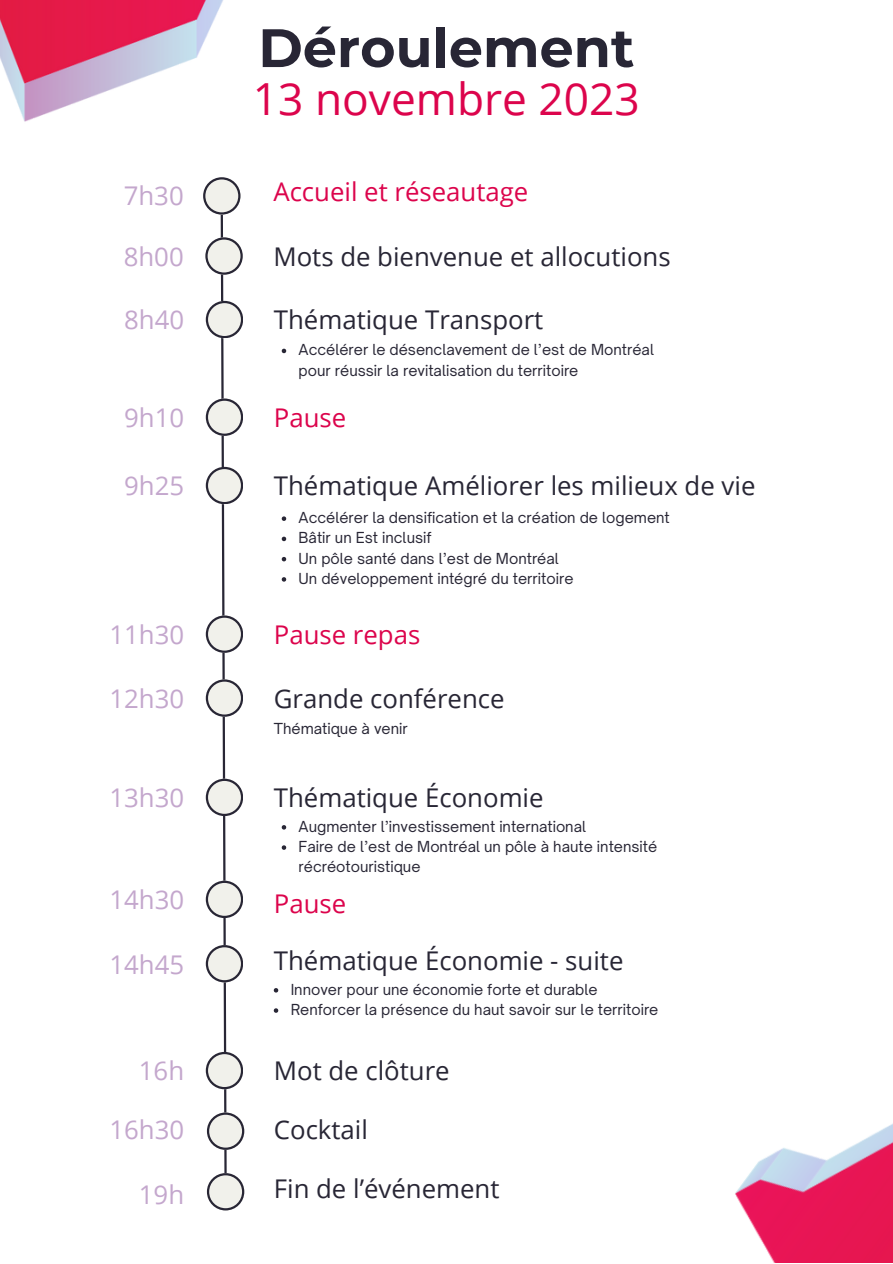
<style>
.page{position:relative;width:893px;height:1264px;background:#fff}
.page>*{position:absolute;margin:0;border:0;box-sizing:border-box;transform-origin:0 0}
.t1{font:700 54px "Montserrat";color:#282635}
.t2{font:44.25px "Open Sans";color:#dc044c}
.t3{font:25.8px "Open Sans";color:#282635}
.t4{font:25.8px "Open Sans";color:#c4a7cd}
.t5{font:25.8px "Open Sans";color:#dc044c}
.t6{font:14.55px/20.2px "Open Sauce One";color:#282635}
</style>
<div class="page">
<img style="left:0;top:0;width:223px;height:122px">
<svg style="left:282px;top:349px;width:4px;height:4px"></svg>
<svg style="left:282px;top:516px;width:4px;height:5px"></svg>
<svg style="left:282px;top:536px;width:4px;height:5px"></svg>
<svg style="left:282px;top:557px;width:4px;height:4px"></svg>
<svg style="left:282px;top:577px;width:4px;height:4px"></svg>
<svg style="left:282px;top:825px;width:4px;height:4px"></svg>
<svg style="left:282px;top:845px;width:4px;height:4px"></svg>
<svg style="left:274px;top:988px;width:4px;height:4px"></svg>
<svg style="left:274px;top:1008px;width:4px;height:4px"></svg>
<img style="left:735px;top:1124px;width:157px;height:138px">
<svg style="left:203px;top:177px;width:41px;height:1033px"></svg>
<p class="t1" style="left:258px;top:15px;width:377px">Déroulement</p>
<p class="t2" style="left:253px;top:68px;width:388px">13 novembre 2023</p>
<p class="t4" style="left:124px;top:177px;width:61px">7h30</p>
<p class="t5" style="left:273px;top:174px;width:256px">Accueil et réseautage</p>
<p class="t3" style="left:273px;top:238px;width:399px">Mots de bienvenue et allocutions</p>
<p class="t4" style="left:124px;top:238px;width:61px">8h00</p>
<p class="t4" style="left:124px;top:302px;width:61px">8h40</p>
<p class="t3" style="left:274px;top:302px;width:271px">Thématique Transport</p>
<p class="t6" style="left:298px;top:340px;width:357px">Accélérer le désenclavement de l’est de Montréal pour réussir la revitalisation du territoire</p>
<p class="t4" style="left:124px;top:399px;width:61px">9h10</p>
<p class="t5" style="left:274px;top:399px;width:74px">Pause</p>
<p class="t4" style="left:124px;top:468px;width:61px">9h25</p>
<p class="t3" style="left:274px;top:468px;width:483px">Thématique Améliorer les milieux de vie</p>
<p class="t6" style="left:298px;top:507px;width:372px">Accélérer la densification et la création de logement</p>
<p class="t6" style="left:298px;top:527px;width:134px">Bâtir un Est inclusif</p>
<p class="t6" style="left:298px;top:548px;width:262px">Un pôle santé dans l’est de Montréal</p>
<p class="t6" style="left:298px;top:568px;width:276px">Un développement intégré du territoire</p>
<p class="t4" style="left:109px;top:616px;width:76px">11h30</p>
<p class="t5" style="left:274px;top:616px;width:148px">Pause repas</p>
<p class="t4" style="left:109px;top:680px;width:76px">12h30</p>
<p class="t3" style="left:274px;top:680px;width:232px">Grande conférence</p>
<p class="t6" style="left:274px;top:718px;width:135px">Thématique à venir</p>
<p class="t4" style="left:109px;top:779px;width:76px">13h30</p>
<p class="t3" style="left:274px;top:779px;width:271px">Thématique Économie</p>
<p class="t6" style="left:298px;top:816px;width:289px">Augmenter l’investissement international</p>
<p class="t6" style="left:298px;top:836px;width:360px">Faire de l’est de Montréal un pôle à haute intensité récréotouristique</p>
<p class="t4" style="left:109px;top:881px;width:76px">14h30</p>
<p class="t5" style="left:274px;top:885px;width:74px">Pause</p>
<p class="t4" style="left:109px;top:945px;width:76px">14h45</p>
<p class="t3" style="left:274px;top:942px;width:351px">Thématique Économie - suite</p>
<p class="t6" style="left:290px;top:979px;width:308px">Innover pour une économie forte et durable</p>
<p class="t6" style="left:290px;top:999px;width:369px">Renforcer la présence du haut savoir sur le territoire</p>
<p class="t4" style="left:139px;top:1052px;width:47px">16h</p>
<p class="t3" style="left:274px;top:1052px;width:177px">Mot de clôture</p>
<p class="t4" style="left:109px;top:1111px;width:76px">16h30</p>
<p class="t3" style="left:274px;top:1111px;width:96px">Cocktail</p>
<p class="t4" style="left:139px;top:1176px;width:47px">19h</p>
<p class="t3" style="left:274px;top:1170px;width:227px">Fin de l’événement</p>
</div>
